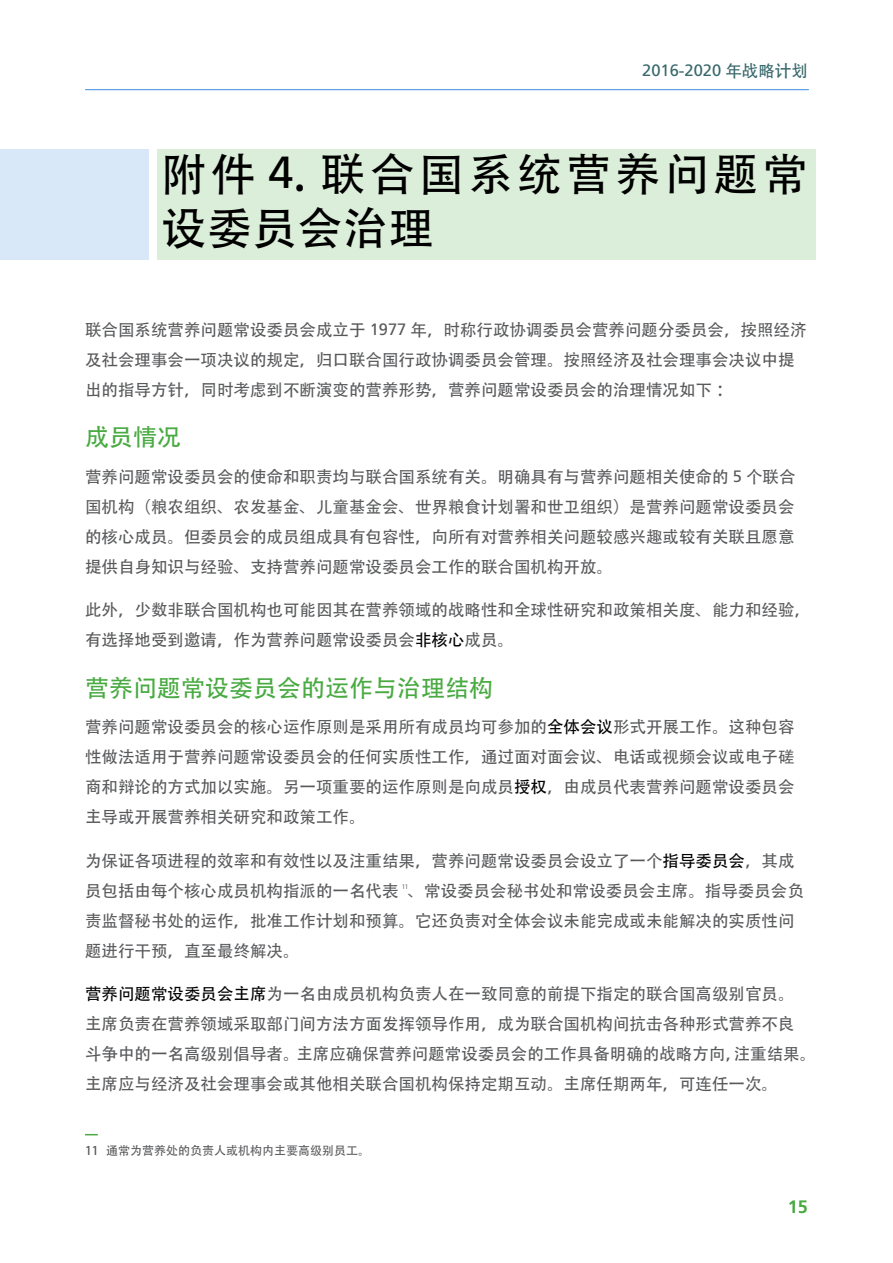
<style>
.page{position:relative;width:893px;height:1263px;background:#fff}
.page>*{position:absolute;margin:0;border:0;box-sizing:border-box;transform-origin:0 0}
.t1{font:45px/54px "Adobe Heiti Std";letter-spacing:.09em;color:#000}
.t2{font:24px "Adobe Heiti Std";color:#49aa42}
.t3{font:700 18px "Frutiger LT Std";color:#49aa42}
.t4{font:16.5px/30px "Adobe Heiti Std";color:#58595b}
.t5{font:16.5px "Frutiger LT Std";color:#37686b}
.t6{font:12px "Adobe Heiti Std";color:#58595b}
.t7{font:condensed 7.2px "Myriad Pro";color:#58595b}
.s1{font-family:"Adobe Heiti Std"}
.s2{font-family:"Frutiger LT Std"}
.s3{color:#000}
</style>
<div class="page">
<hr style="left:85px;top:89px;width:724px;height:1px;background:#3e8ede">
<div style="left:0;top:149px;width:149px;height:110px;background:#d9e8f8"></div>
<div style="left:157px;top:149px;width:658px;height:110px;background:#dbeed9"></div>
<svg style="left:85px;top:1134px;width:13px;height:1px"></svg>
<p class="t5" style="left:642px;top:61px;width:167px">2016<span class="s1">-</span>2020 <span class="s1">年战略计划</span></p>
<h1 class="t1" style="left:162px;top:148px;width:648px">附件 <span class="s2">4</span>. 联合国系统营养问题常设委员会治理</h1>
<p class="t4" style="left:85px;top:315px;width:723px">联合国系统营养问题常设委员会成立于 <span class="s2">1977</span> 年，时称行政协调委员会营养问题分委员会，按照经济及社会理事会一项决议的规定，归口联合国行政协调委员会管理。按照经济及社会理事会决议中提出的指导方针，同时考虑到不断演变的营养形势，营养问题常设委员会的治理情况如下：</p>
<h2 class="t2" style="left:85px;top:423px;width:97px">成员情况</h2>
<p class="t4" style="left:85px;top:462px;width:712px;text-align:justify">营养问题常设委员会的使命和职责均与联合国系统有关。明确具有与营养问题相关使命的 <span class="s2">5</span> 个联合国机构（粮农组织、农发基金、儿童基金会、世界粮食计划署和世卫组织）是营养问题常设委员会的核心成员。但委员会的成员组成具有包容性，向所有对营养相关问题较感兴趣或较有关联且愿意提供自身知识与经验、支持营养问题常设委员会工作的联合国机构开放。</p>
<p class="t4" style="left:85px;top:596px;width:728px">此外，少数非联合国机构也可能因其在营养领域的战略性和全球性研究和政策相关度、能力和经验，有选择地受到邀请，作为营养问题常设委员会<span class="s3">非核心</span>成员。</p>
<h2 class="t2" style="left:85px;top:673px;width:409px">营养问题常设委员会的运作与治理结构</h2>
<p class="t4" style="left:85px;top:713px;width:711px;text-align:justify">营养问题常设委员会的核心运作原则是采用所有成员均可参加的<span class="s3">全体会议</span>形式开展工作。这种包容性做法适用于营养问题常设委员会的任何实质性工作，通过面对面会议、电话或视频会议或电子磋商和辩论的方式加以实施。另一项重要的运作原则是向成员<span class="s3">授权</span>，由成员代表营养问题常设委员会主导或开展营养相关研究和政策工作。</p>
<p class="t4" style="left:85px;top:846px;width:711px">为保证各项进程的效率和有效性以及注重结果，营养问题常设委员会设立了一个<span class="s3">指导委员会</span>，其成员包括由每个核心成员机构指派的一名代表</p>
<p class="t4" style="left:85px;top:876px;width:720px;text-indent:323px">、常设委员会秘书处和常设委员会主席。指导委员会负责监督秘书处的运作，批准工作计划和预算。它还负责对全体会议未能完成或未能解决的实质性问题进行干预，直至最终解决。</p>
<p class="t4" style="left:85px;top:980px;width:733px"><span class="s3">营养问题常设委员会主席</span>为一名由成员机构负责人在一致同意的前提下指定的联合国高级别官员。<br>主席负责在营养领域采取部门间方法方面发挥领导作用，成为联合国机构间抗击各种形式营养不良<br>斗争中的一名高级别倡导者。主席应确保营养问题常设委员会的工作具备明确的战略方向，注重结果。主席应与经济及社会理事会或其他相关联合国机构保持定期互动。主席任期两年，可连任一次。</p>
<p class="t7" style="left:402px;top:883px;width:7px">11</p>
<p class="t6" style="left:85px;top:1143px;width:287px">11 通常为营养处的负责人或机构内主要高级别员工。</p>
<p class="t3" style="left:788px;top:1196px;width:22px">15</p>
</div>
